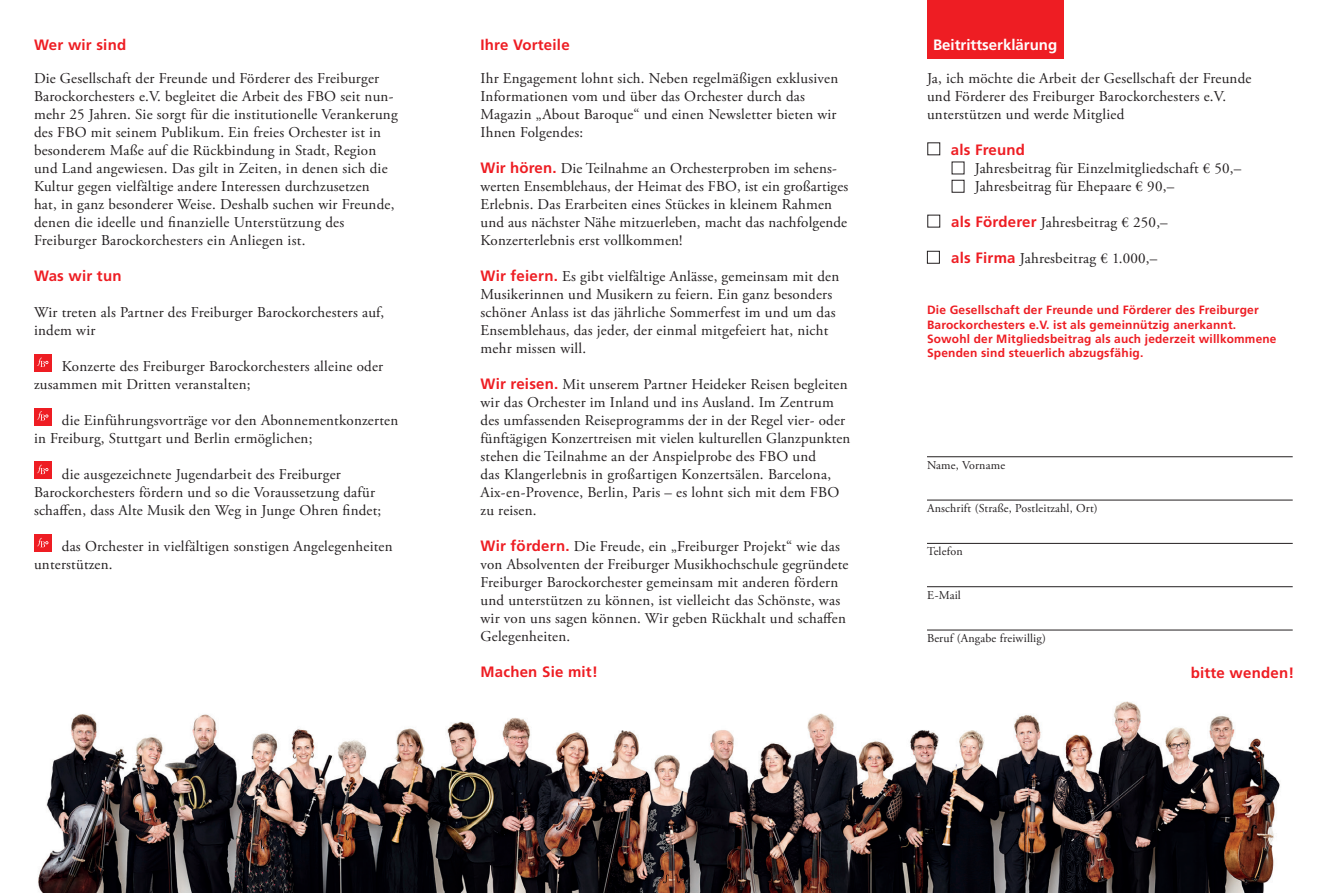
<style>
.page{position:relative;width:1331px;height:893px;background:#fff}
.page>*{position:absolute;margin:0;border:0;box-sizing:border-box;transform-origin:0 0}
.t1{font:15px/18px "Adobe Garamond Pro";letter-spacing:.015em;color:#231f20}
.t2{font:700 15px "Frutiger LT";letter-spacing:.015em;color:#ee1d23}
.t3{font:700 15px "Frutiger LT";color:#fff}
.t4{font:700 12px/14.4px "Frutiger LT";letter-spacing:.015em;color:#ee1d23}
.t5{font:12px "Adobe Garamond Pro";letter-spacing:.015em;color:#231f20}
.s1{font-family:"Frutiger LT";font-weight:700;color:#ee1d23}
</style>
<div class="page">
<div style="left:927px;top:0;width:136px;height:58px;background:#ee1d23"></div>
<div style="left:34px;top:355px;width:17px;height:17px;background:#ee1d23"></div>
<svg style="left:37px;top:358px;width:11px;height:9px"></svg>
<div style="left:34px;top:408px;width:17px;height:17px;background:#ee1d23"></div>
<svg style="left:37px;top:411px;width:11px;height:9px"></svg>
<div style="left:34px;top:462px;width:17px;height:17px;background:#ee1d23"></div>
<svg style="left:37px;top:465px;width:11px;height:9px"></svg>
<div style="left:34px;top:535px;width:17px;height:17px;background:#ee1d23"></div>
<svg style="left:37px;top:538px;width:11px;height:9px"></svg>
<div style="left:927px;top:142px;width:13px;height:13px;border:1px solid #231f20"></div>
<div style="left:927px;top:215px;width:13px;height:12px;border:1px solid #231f20"></div>
<div style="left:927px;top:251px;width:13px;height:13px;border:1px solid #231f20"></div>
<hr style="left:927px;top:456px;width:366px;height:1px;background:#231f20">
<div style="left:952px;top:180px;width:12px;height:13px;border:1px solid #231f20"></div>
<img style="left:38px;top:701px;width:1242px;height:192px">
<hr style="left:927px;top:500px;width:366px;height:1px;background:#231f20">
<hr style="left:927px;top:543px;width:366px;height:1px;background:#231f20">
<hr style="left:927px;top:586px;width:366px;height:1px;background:#231f20">
<hr style="left:927px;top:630px;width:366px;height:1px;background:#231f20">
<p class="t2" style="left:34px;top:35px;width:94px">Wer wir sind</p>
<p class="t2" style="left:480px;top:35px;width:91px">Ihre Vorteile</p>
<p class="t3" style="left:933px;top:35px;width:126px">Beitrittserklärung</p>
<p class="t1" style="left:34px;top:70px;width:365px">Die Gesellschaft der Freunde und Förderer des Freiburger Barockorchesters e.V. begleitet die Arbeit des FBO seit nun&shy;mehr 25 Jahren. Sie sorgt für die institutionelle Verankerung des FBO mit seinem Publikum. Ein freies Orchester ist in besonderem Maße auf die Rückbindung in Stadt, Region und Land angewiesen. Das gilt in Zeiten, in denen sich die Kultur gegen vielfältige andere Interessen durchzusetzen<br>hat, in ganz besonderer Weise. Deshalb suchen wir Freunde, denen die ideelle und finanzielle Unterstützung des Freiburger Barockorchesters ein Anliegen ist.</p>
<p class="t2" style="left:34px;top:267px;width:89px">Was wir tun</p>
<p class="t1" style="left:34px;top:304px;width:352px">Wir treten als Partner des Freiburger Barockorchesters auf, indem wir</p>
<p class="t1" style="left:34px;top:358px;width:351px;text-indent:28px">Konzerte des Freiburger Barockorchesters alleine oder zusammen mit Dritten veranstalten;</p>
<p class="t1" style="left:34px;top:412px;width:366px;text-indent:28px">die Einführungsvorträge vor den Abonnementkonzerten in Freiburg, Stuttgart und Berlin ermöglichen;</p>
<p class="t1" style="left:34px;top:466px;width:349px;text-indent:28px">die ausgezeichnete Jugendarbeit des Freiburger<br>Barockorchesters fördern und so die Voraussetzung dafür schaffen, dass Alte Musik den Weg in Junge Ohren findet;</p>
<p class="t1" style="left:34px;top:538px;width:360px;text-indent:28px">das Orchester in vielfältigen sonstigen Angelegenheiten unterstützen.</p>
<p class="t1" style="left:480px;top:70px;width:359px">Ihr Engagement lohnt sich. Neben regelmäßigen exklusiven Informationen vom und über das Orchester durch das Magazin „About Baroque“ und einen Newsletter bieten wir Ihnen Folgendes:</p>
<p class="t1" style="left:480px;top:160px;width:369px"><span class="s1">Wir hören.</span> Die Teilnahme an Orchesterproben im sehens&shy;werten Ensemblehaus, der Heimat des FBO, ist ein großartiges Erlebnis. Das Erarbeiten eines Stückes in kleinem Rahmen und aus nächster Nähe mitzuerleben, macht das nachfolgende Konzerterlebnis erst vollkommen!</p>
<p class="t1" style="left:480px;top:268px;width:360px"><span class="s1">Wir feiern.</span> Es gibt vielfältige Anlässe, gemeinsam mit den Musikerinnen und Musikern zu feiern. Ein ganz besonders schöner Anlass ist das jährliche Sommerfest im und um das Ensemblehaus, das jeder, der einmal mitgefeiert hat, nicht mehr missen will.</p>
<p class="t1" style="left:480px;top:376px;width:371px"><span class="s1">Wir reisen.</span> Mit unserem Partner Heideker Reisen begleiten wir das Orchester im Inland und ins Ausland. Im Zentrum des umfassenden Reiseprogramms der in der Regel vier- oder fünftägigen Konzertreisen mit vielen kulturellen Glanzpunkten stehen die Teilnahme an der Anspielprobe des FBO und<br>das Klangerlebnis in großartigen Konzertsälen. Barcelona, Aix-en-Provence, Berlin, Paris – es lohnt sich mit dem FBO zu reisen.</p>
<p class="t1" style="left:480px;top:538px;width:369px"><span class="s1">Wir fördern.</span> Die Freude, ein „Freiburger Projekt“ wie das von Absolventen der Freiburger Musikhochschule gegründete Freiburger Barockorchester gemeinsam mit anderen fördern und unterstützen zu können, ist vielleicht das Schönste, was wir von uns sagen können. Wir geben Rückhalt und schaffen Gelegenheiten.</p>
<p class="t2" style="left:480px;top:663px;width:119px">Machen Sie mit!</p>
<p class="t1" style="left:927px;top:70px;width:326px">Ja, ich möchte die Arbeit der Gesellschaft der Freunde und Förderer des Freiburger Barockorchesters e.V. unterstützen und werde Mitglied</p>
<p class="t2" style="left:951px;top:141px;width:76px">als Freund</p>
<p class="t1" style="left:975px;top:160px;width:268px">Jahresbeitrag für Einzelmitgliedschaft € 50,–<br>Jahresbeitrag für Ehepaare € 90,–</p>
<p class="t1" style="left:951px;top:214px;width:218px"><span class="s1">als Förderer</span> Jahresbeitrag € 250,–</p>
<p class="t1" style="left:951px;top:250px;width:208px"><span class="s1">als Firma</span> Jahresbeitrag € 1.000,–</p>
<p class="t4" style="left:927px;top:303px;width:351px">Die Gesellschaft der Freunde und Förderer des Freiburger Barockorchesters e.V. ist als gemeinnützig anerkannt.<br>Sowohl der Mitgliedsbeitrag als auch jederzeit willkommene Spenden sind steuerlich abzugsfähig.</p>
<p class="t5" style="left:927px;top:458px;width:80px">Name, Vorname</p>
<p class="t5" style="left:927px;top:501px;width:172px">Anschrift (Straße, Postleitzahl, Ort)</p>
<p class="t5" style="left:927px;top:544px;width:37px">Telefon</p>
<p class="t5" style="left:927px;top:588px;width:35px">E-Mail</p>
<p class="t5" style="left:927px;top:631px;width:120px">Beruf (Angabe freiwillig)</p>
<p class="t2" style="left:1191px;top:664px;width:105px">bitte wenden!</p>
</div>
